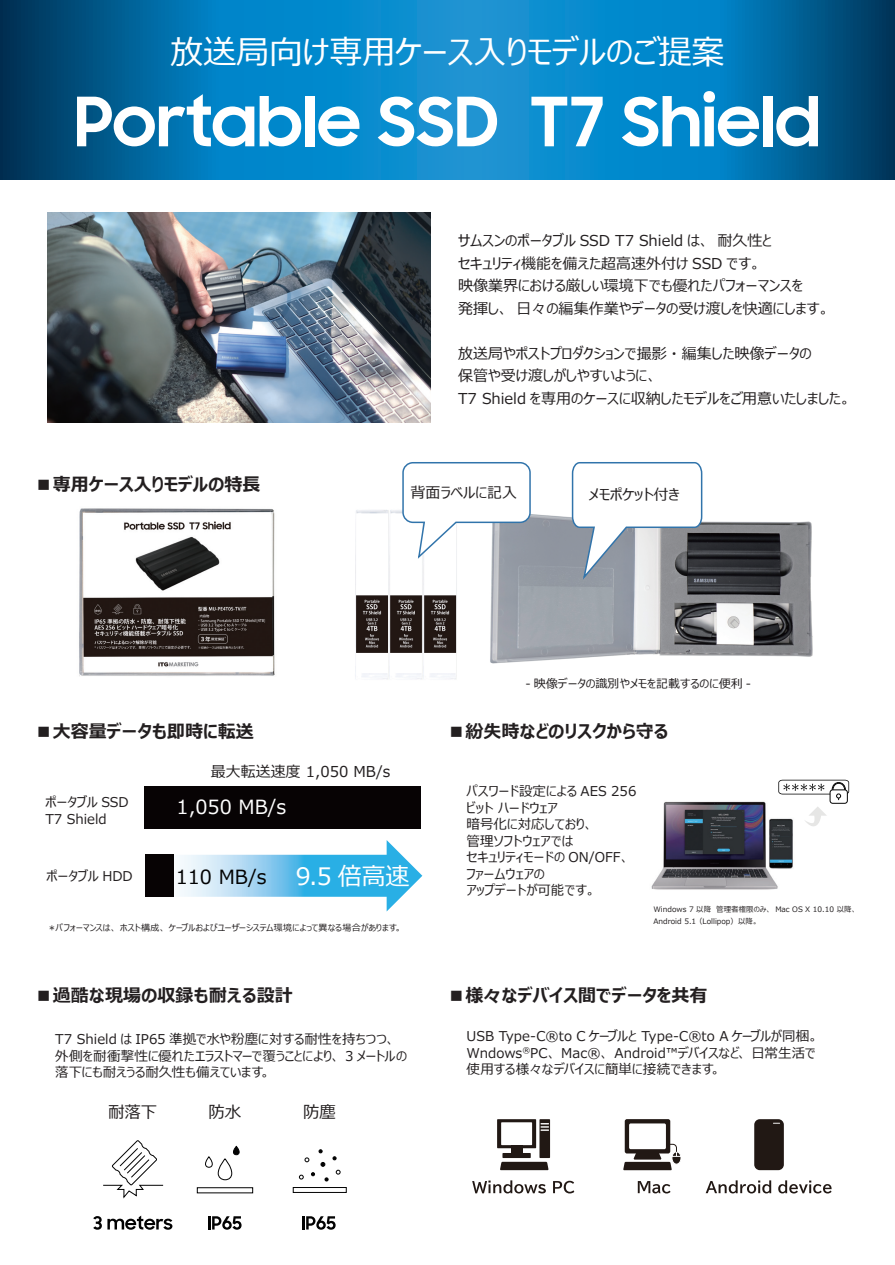
<style>
.page{position:relative;width:895px;height:1265px;background:#fff}
.page>*{position:absolute;margin:0;border:0;box-sizing:border-box;transform-origin:0 0}
.t1{font:33px "Meiryo UI";color:#fff}
.t2{font:19.5px "Meiryo UI";color:#030303}
.t3{font:19.5px "Meiryo UI";color:#fff}
.t4{font:700 18px "Meiryo UI";color:#231f20}
.t5{font:16.5px "Meiryo UI";letter-spacing:-.01em;color:#231f20}
.t6{font:15px/22.5px "Meiryo UI";color:#231f20}
.t7{font:13.5px/16.5px "Meiryo UI";color:#231f20}
.t8{font:12px "Meiryo UI";color:#231f20}
.t9{font:9px "Meiryo UI";letter-spacing:.015em;color:#231f20}
.t10{font:7.5px/12px "Meiryo UI";color:#231f20}
.s1{font-size:24px;color:#fff}
</style>
<div class="page">
<img style="left:48px;top:212px;width:382px;height:210px">
<div style="left:145px;top:786px;width:276px;height:42px;background:#070304"></div>
<svg style="left:180px;top:854px;width:206px;height:42px;background:#7ac9ed"></svg>
<svg style="left:386px;top:840px;width:36px;height:71px"></svg>
<div style="left:145px;top:854px;width:29px;height:43px;background:#070304"></div>
<img style="left:651px;top:801px;width:142px;height:89px">
<div style="left:829px;top:789px;width:18px;height:14px;border:1px solid #030303;border-radius:3px"></div>
<svg style="left:778px;top:779px;width:71px;height:21px"></svg>
<svg style="left:805px;top:807px;width:21px;height:19px"></svg>
<svg style="left:292px;top:1149px;width:55px;height:44px"></svg>
<svg style="left:302px;top:1216px;width:33px;height:13px"></svg>
<svg style="left:196px;top:1187px;width:57px;height:6px"></svg>
<div style="left:218px;top:1158px;width:14px;height:22px;border:1px solid #030303;border-radius:7px"></div>
<div style="left:205px;top:1156px;width:8px;height:11px;border:1px solid #030303;border-radius:3px"></div>
<div style="left:233px;top:1146px;width:6px;height:8px;background:#030303;border-radius:3px"></div>
<div style="left:233px;top:1145px;width:6px;height:9px;border:1px solid #030303;border-radius:3px"></div>
<svg style="left:208px;top:1216px;width:33px;height:13px"></svg>
<svg style="left:103px;top:1140px;width:61px;height:59px"></svg>
<svg style="left:93px;top:1215px;width:79px;height:14px"></svg>
<div style="left:754px;top:1119px;width:29px;height:51px;background:#211814;border-radius:6px"></div>
<div style="left:624px;top:1119px;width:46px;height:34px;background:#211814;border-radius:2px"></div>
<div style="left:629px;top:1123px;width:37px;height:26px;background:#fff;border-radius:2px"></div>
<svg style="left:623px;top:1143px;width:58px;height:27px"></svg>
<div style="left:497px;top:1119px;width:39px;height:29px;background:#211814"></div>
<div style="left:539px;top:1119px;width:11px;height:38px;background:#211814"></div>
<svg style="left:540px;top:1123px;width:9px;height:7px"></svg>
<div style="left:501px;top:1122px;width:31px;height:23px;background:#fff"></div>
<div style="left:502px;top:1152px;width:28px;height:5px;background:#211814"></div>
<div style="left:510px;top:1145px;width:12px;height:8px;background:#211814"></div>
<svg style="left:500px;top:1161px;width:48px;height:9px"></svg>
<svg style="left:472px;top:1180px;width:74px;height:13px"></svg>
<svg style="left:553px;top:1180px;width:21px;height:13px"></svg>
<svg style="left:637px;top:1181px;width:33px;height:12px"></svg>
<svg style="left:705px;top:1180px;width:66px;height:13px"></svg>
<svg style="left:778px;top:1180px;width:53px;height:13px"></svg>
<svg style="left:0;top:0;width:894px;height:179px;background:#0573ae"></svg>
<svg style="left:77px;top:94px;width:224px;height:52px"></svg>
<div style="left:305px;top:96px;width:9px;height:50px;background:#fff"></div>
<svg style="left:318px;top:106px;width:41px;height:40px"></svg>
<svg style="left:377px;top:97px;width:120px;height:49px"></svg>
<svg style="left:531px;top:97px;width:71px;height:49px"></svg>
<svg style="left:621px;top:91px;width:138px;height:55px"></svg>
<div style="left:763px;top:96px;width:9px;height:50px;background:#fff"></div>
<svg style="left:776px;top:96px;width:41px;height:50px"></svg>
<img style="left:79px;top:508px;width:196px;height:168px">
<img style="left:355px;top:510px;width:458px;height:169px">
<svg style="left:401px;top:462px;width:130px;height:98px"></svg>
<svg style="left:571px;top:462px;width:132px;height:120px"></svg>
<h1 class="t1" style="left:170px;top:29px;width:555px">放送局向け専用ケース入りモデルのご提案</h1>
<h3 class="t4" style="left:35px;top:471px;width:227px">■専用ケース入りモデルの特長</h3>
<p class="t6" style="left:458px;top:230px;width:373px">サムスンのポータブル SSD T7 Shield は、耐久性と<br>セキュリティ機能を備えた超高速外付け SSD です。<br>映像業界における厳しい環境下でも優れたパフォーマンスを<br>発揮し、日々の編集作業やデータの受け渡しを快適にします。</p>
<p class="t6" style="left:458px;top:343px;width:394px">放送局やポストプロダクションで撮影・編集した映像データの<br>保管や受け渡しがしやすいように、<br>T7 Shield を専用のケースに収納したモデルをご用意いたしました。</p>
<p class="t6" style="left:410px;top:482px;width:108px">背面ラベルに記入</p>
<p class="t6" style="left:588px;top:483px;width:93px">メモポケット付き</p>
<p class="t8" style="left:525px;top:675px;width:227px">- 映像データの識別やメモを記載するのに便利 -</p>
<h3 class="t4" style="left:35px;top:718px;width:220px">■大容量データも即時に転送</h3>
<h3 class="t4" style="left:447px;top:718px;width:222px">■紛失時などのリスクから守る</h3>
<p class="t7" style="left:45px;top:794px;width:85px">ポータブル SSD<br>T7 Shield</p>
<p class="t7" style="left:46px;top:868px;width:88px">ポータブル HDD</p>
<p class="t6" style="left:211px;top:760px;width:181px">最大転送速度 1,050 MB/s</p>
<h2 class="t3" style="left:176px;top:793px;width:111px">1,050 MB/s</h2>
<h2 class="t2" style="left:176px;top:863px;width:235px">110 MB/s <span class="s1">9.5 倍高速</span></h2>
<p class="t9" style="left:48px;top:921px;width:356px">＊パフォーマンスは、ホスト構成、ケーブルおよびユーザーシステム環境によって異なる場合があります。</p>
<p class="t7" style="left:466px;top:783px;width:171px">パスワード設定による AES 256ビット ハードウェア<br>暗号化に対応しており、<br>管理ソフトウェアでは<br>セキュリティモードの ON/OFF、ファームウェアの<br>アップデートが可能です。</p>
<p class="t10" style="left:653px;top:903px;width:205px">Windows 7 以降　管理者権限のみ、 Mac OS X 10.10 以降、<br>Android 5.1 （Lollipop）以降。</p>
<h3 class="t4" style="left:35px;top:982px;width:259px">■過酷な現場の収録も耐える設計</h3>
<h3 class="t4" style="left:447px;top:982px;width:262px">■様々なデバイス間でデータを共有</h3>
<p class="t7" style="left:55px;top:1031px;width:353px">T7 Shield は IP65 準拠で水や粉塵に対する耐性を持ちつつ、外側を耐衝撃性に優れたエラストマーで覆うことにより、 3 メートルの落下にも耐えうる耐久性も備えています。</p>
<p class="t5" style="left:108px;top:1100px;width:51px">耐落下</p>
<p class="t5" style="left:208px;top:1100px;width:34px">防水</p>
<p class="t5" style="left:303px;top:1100px;width:34px">防塵</p>
<p class="t7" style="left:466px;top:1028px;width:353px">USB Type-C®to C ケーブルと Type-C®to A ケーブルが同梱。<br>Wndows<sup>®</sup>PC、 Mac®、 Android™デバイスなど、日常生活で使用する様々なデバイスに簡単に接続できます。</p>
</div>
